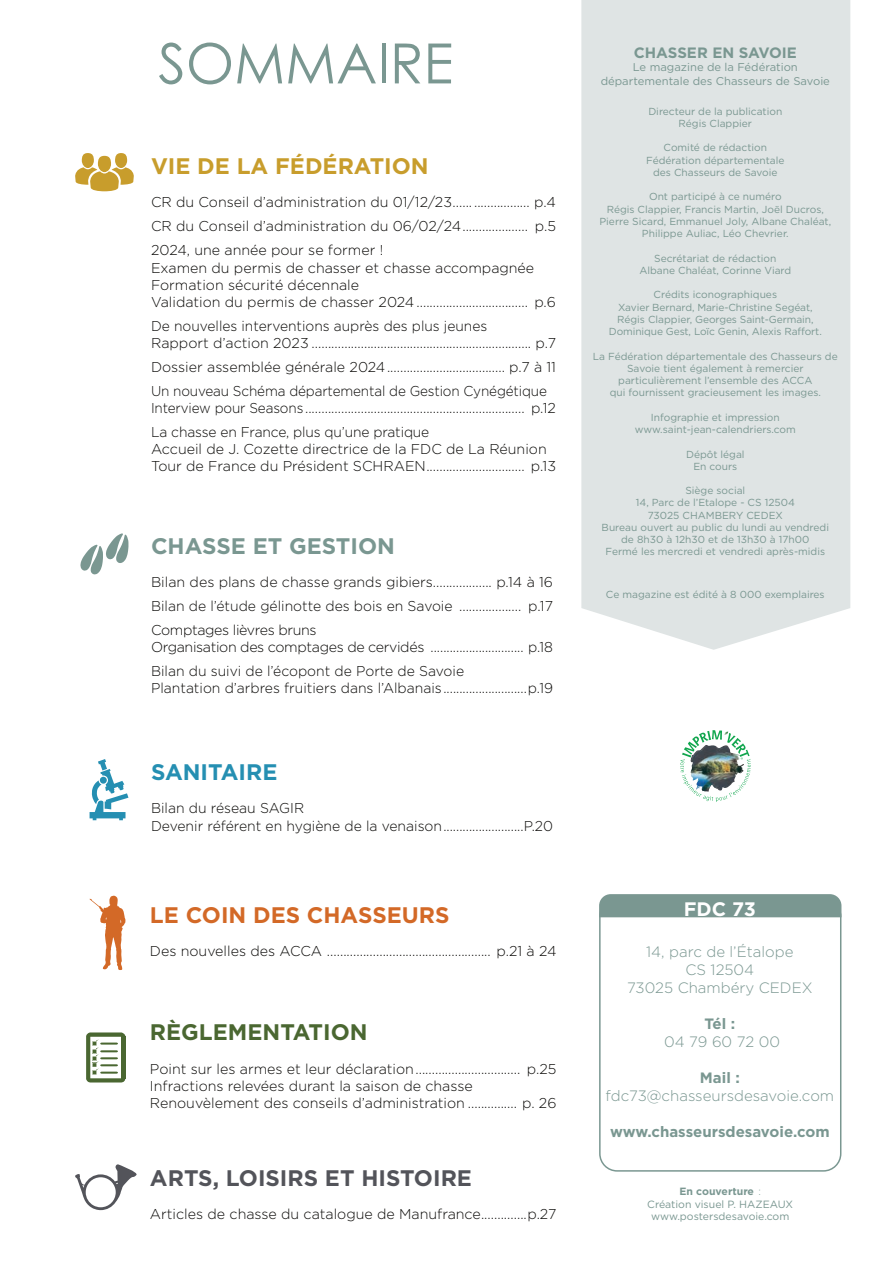
<style>
.page{position:relative;width:893px;height:1263px;background:#fff}
.page>*{position:absolute;margin:0;border:0;box-sizing:border-box;transform-origin:0 0}
.t1{font:55.5px "Century Gothic";color:#7a9791}
.t2{font:700 22.5px "Gotham";color:#53545a}
.t3{font:700 22.5px "Gotham";color:#d36927}
.t4{font:700 22.5px "Gotham";color:#c89d2c}
.t5{font:700 22.5px "Gotham";color:#7a9791}
.t6{font:700 22.5px "Gotham";color:#4a6731}
.t7{font:700 22.5px "Gotham";color:#258fb2}
.t8{font:700 19.5px "Gotham";color:#fff}
.t9{font:300 15px/18px "Gotham";color:#7a9791;text-align:center}
.t10{font:700 15px "Gotham";color:#7a9791}
.t11{font:300 14.25px/17.1px "Gotham";color:#0b0a08}
.t12{font:300 14.25px/24px "Gotham";color:#0b0a08;scale:.95 1}
.t13{font:300 14.25px/24px "Gotham";letter-spacing:-.025em;color:#0b0a08}
.t14{font:11.25px/13.5px "Gotham";color:#7a9791;text-align:center}
.t15{font:10.5px/12.6px "Gotham";color:#7a9791;text-align:center}
.t16{font:10.2px/12.3px "Gotham";color:#7a9791;text-align:center}
.s1{font-weight:700}
.s2{font-weight:300}
</style>
<div class="page">
<svg style="left:86px;top:1032px;width:40px;height:50px"></svg>
<svg style="left:602px;top:894px;width:237px;height:4px"></svg>
<div style="left:581px;top:0;width:269px;height:650px;background:#dfe4e4"></div>
<img style="left:680px;top:730px;width:71px;height:72px">
<svg style="left:599px;top:898px;width:242px;height:274px"></svg>
<svg style="left:80px;top:533px;width:49px;height:42px"></svg>
<div style="left:115px;top:153px;width:12px;height:15px;background:#c89d2c;border-radius:50%"></div>
<div style="left:82px;top:153px;width:12px;height:15px;background:#c89d2c;border-radius:50%"></div>
<svg style="left:75px;top:167px;width:59px;height:24px"></svg>
<div style="left:98px;top:156px;width:13px;height:16px;background:#c89d2c;border-radius:50%"></div>
<svg style="left:75px;top:1164px;width:62px;height:46px"></svg>
<svg style="left:90px;top:759px;width:38px;height:61px"></svg>
<svg style="left:89px;top:896px;width:37px;height:74px"></svg>
<h1 class="t1" style="left:158px;top:25px;width:296px">SOMMAIRE</h1>
<h2 class="t4" style="left:151px;top:152px;width:279px">VIE DE LA FÉDÉRATION</h2>
<p class="t11" style="left:151px;top:190px;width:406px;line-height:24px;text-align:justify">CR du Conseil d’administration du 01/12/23 ...... ................. p.4<br>CR du Conseil d’administration du 06/02/24 .................... p.5<br>2024, une année pour se former !</p>
<p class="t11" style="left:151px;top:259px;width:406px">Examen du permis de chasser et chasse accompagnée<br>Formation sécurité décennale<br>Validation du permis de chasser 2024 .................................. p.6</p>
<p class="t11" style="left:151px;top:317px;width:406px">De nouvelles interventions auprès des plus jeunes<br>Rapport d’action 2023 ................................................................... p.7</p>
<p class="t11" style="left:151px;top:354px;width:406px;line-height:24px">Dossier assemblée générale 2024 .................................... p.7 à 11<br>Un nouveau Schéma départemental de Gestion Cynégétique</p>
<p class="t12" style="left:151px;top:396px;width:428px">Interview pour Seasons ................................................................... p.12<br>La chasse en France, plus qu’une pratique</p>
<p class="t11" style="left:151px;top:440px;width:406px">Accueil de J. Cozette directrice de la FDC de La Réunion<br>Tour de France du Président SCHRAEN .............................. p.13</p>
<h2 class="t5" style="left:151px;top:531px;width:245px">CHASSE ET GESTION</h2>
<p class="t11" style="left:151px;top:570px;width:404px;line-height:24px;text-align:justify">Bilan des plans de chasse grands gibiers.................. p.14 à 16<br>Bilan de l’étude gélinotte des bois en Savoie ................... p.17<br>Comptages lièvres bruns</p>
<p class="t13" style="left:151px;top:635px;width:404px">Organisation des comptages de cervidés ............................. p.18<br>Bilan du suivi de l’écopont de Porte de Savoie</p>
<p class="t11" style="left:151px;top:679px;width:403px">Plantation d’arbres fruitiers dans l’Albanais ..........................p.19</p>
<h2 class="t7" style="left:151px;top:757px;width:128px">SANITAIRE</h2>
<p class="t11" style="left:151px;top:799px;width:403px">Bilan du réseau SAGIR<br>Devenir référent en hygiène de la venaison .........................P.20</p>
<h2 class="t3" style="left:150px;top:900px;width:301px">LE COIN DES CHASSEURS</h2>
<p class="t11" style="left:150px;top:942px;width:408px">Des nouvelles des ACCA .................................................. p.21 à 24</p>
<h2 class="t6" style="left:150px;top:1017px;width:219px">RÈGLEMENTATION</h2>
<p class="t11" style="left:150px;top:1059px;width:408px">Point sur les armes et leur déclaration ................................ p.25<br>Infractions relevées durant la saison de chasse<br>Renouvèlement des conseils d’administration ............... p. 26</p>
<h2 class="t2" style="left:150px;top:1163px;width:324px">ARTS, LOISIRS ET HISTOIRE</h2>
<p class="t11" style="left:150px;top:1205px;width:408px">Articles de chasse du catalogue de Manufrance ..............p.27</p>
<p class="t10" style="left:634px;top:42px;width:165px">CHASSER EN SAVOIE</p>
<p class="t14" style="left:601px;top:60px;width:231px">Le magazine de la Fédération départementale des Chasseurs de Savoie</p>
<p class="t16" style="left:648px;top:105px;width:135px">Directeur de la publication<br>Régis Clappier</p>
<p class="t16" style="left:646px;top:141px;width:140px">Comité de rédaction<br>Fédération départementale des Chasseurs de Savoie</p>
<p class="t16" style="left:599px;top:190px;width:233px">Ont participé à ce numéro<br>Régis Clappier, Francis Martin, Joël Ducros, Pierre Sicard, Emmanuel Joly, Albane Chaléat, Philippe Auliac, Léo Chevrier.</p>
<p class="t16" style="left:639px;top:252px;width:153px">Secrétariat de rédaction<br>Albane Chaléat, Corinne Viard</p>
<p class="t16" style="left:609px;top:288px;width:214px">Crédits iconographiques<br>Xavier Bernard, Marie-Christine Segéat, Régis Clappier, Georges Saint-Germain, Dominique Gest, Loïc Genin, Alexis Raffort.</p>
<p class="t16" style="left:593px;top:350px;width:246px">La Fédération départementale des Chasseurs de Savoie tient également à remercier particulièrement l’ensemble des ACCA<br>qui fournissent gracieusement les images.</p>
<p class="t16" style="left:635px;top:411px;width:163px">Infographie et impression www.saint-jean-calendriers.com</p>
<p class="t16" style="left:686px;top:447px;width:60px">Dépôt légal<br>En cours</p>
<p class="t16" style="left:602px;top:484px;width:229px">Siège social<br>14, Parc de l’Etalope - CS 12504<br>73025 CHAMBERY CEDEX<br>Bureau ouvert au public du lundi au vendredi de 8h30 à 12h30 et de 13h30 à 17h00<br>Fermé les mercredi et vendredi après-midis</p>
<p class="t16" style="left:606px;top:588px;width:220px">Ce magazine est édité à 8 000 exemplaires</p>
<h3 class="t8" style="left:684px;top:896px;width:74px">FDC 73</h3>
<p class="t9" style="left:627px;top:942px;width:187px">14, parc de l’Étalope<br>CS 12504<br>73025 Chambéry CEDEX</p>
<p class="t10" style="left:704px;top:1014px;width:32px">Tél :</p>
<p class="t9" style="left:664px;top:1032px;width:117px">04 79 60 72 00</p>
<p class="t10" style="left:700px;top:1068px;width:41px">Mail :</p>
<p class="t9" style="left:605px;top:1086px;width:230px">fdc73@chasseursdesavoie.com</p>
<p class="t10" style="left:610px;top:1122px;width:221px">www.chasseursdesavoie.com</p>
<p class="t15" style="left:647px;top:1185px;width:147px"><span class="s1">En couverture</span> <span class="s2">:<br></span>Création visuel P. HAZEAUX www.postersdesavoie.com</p>
</div>
